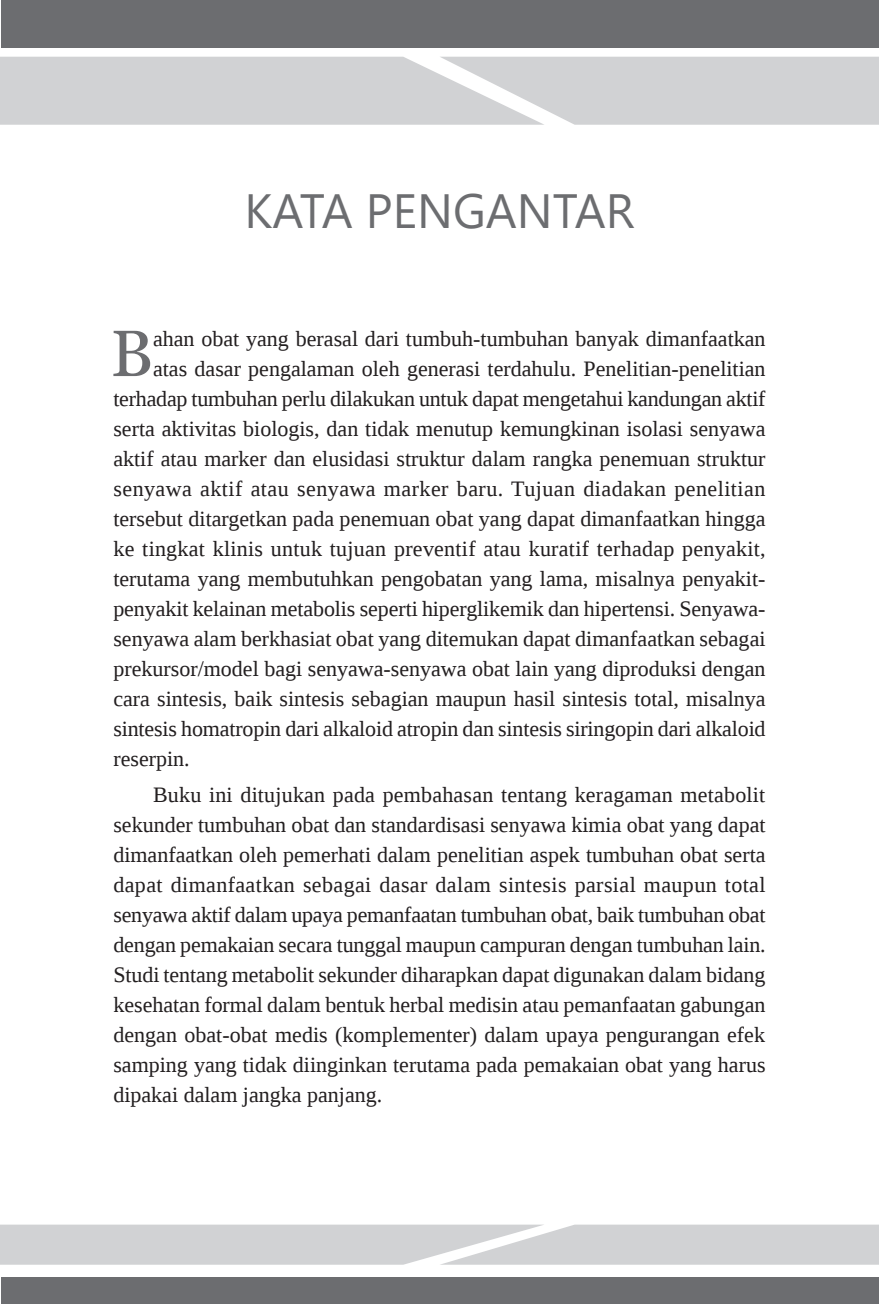
<style>
.page{position:relative;width:879px;height:1304px;background:#fff}
.page>*{position:absolute;margin:0;border:0;box-sizing:border-box;transform-origin:0 0}
.drop_cap{font:65.2px "Georgia";color:#6c6d70}
.bab_2{font:48px "Segoe UI";color:#6c6d70}
.drop_cap-2{font:22px "Liberation Serif";color:#231f20}
.isi{font:22px/30px "Liberation Serif";color:#231f20;text-align:justify}
.drop_cap-3{font:22px "Liberation Serif";letter-spacing:.02em;color:#231f20}
</style>
<div class="page">
<div style="left:1px;top:0;width:878px;height:48px;background:#6c6d70"></div>
<div style="left:1px;top:1277px;width:878px;height:27px;background:#6c6d70"></div>
<div style="left:0;top:57px;width:879px;height:68px;background:#d1d2d4"></div>
<div style="left:0;top:1225px;width:879px;height:40px;background:#d1d2d4"></div>
<p class="bab_2" style="left:244px;top:165px;width:391px">KATA PENGANTAR</p>
<p class="drop_cap" style="left:110px;top:314px;width:44px">B</p>
<p class="drop_cap-2" style="left:153px;top:324px;width:614px">ahan obat yang berasal dari tumbuh-tumbuhan banyak dimanfaatkan</p>
<p class="drop_cap-2" style="left:153px;top:354px;width:614px">atas dasar pengalaman oleh generasi terdahulu. Penelitian-penelitian</p>
<p class="drop_cap-2" style="left:113px;top:384px;width:653px">terhadap tumbuhan perlu dilakukan untuk dapat mengetahui kandungan aktif</p>
<p class="drop_cap-2" style="left:113px;top:414px;width:653px">serta aktivitas biologis, dan tidak menutup kemungkinan isolasi senyawa</p>
<p class="drop_cap-2" style="left:113px;top:444px;width:653px">aktif atau marker dan elusidasi struktur dalam rangka penemuan struktur</p>
<p class="drop_cap-3" style="left:113px;top:475px;width:653px">senyawa aktif atau senyawa marker baru. Tujuan diadakan penelitian</p>
<p class="drop_cap-2" style="left:113px;top:505px;width:653px">tersebut ditargetkan pada penemuan obat yang dapat dimanfaatkan hingga</p>
<p class="drop_cap-2" style="left:113px;top:535px;width:654px">ke tingkat klinis untuk tujuan preventif atau kuratif terhadap penyakit,</p>
<p class="drop_cap-2" style="left:113px;top:565px;width:653px">terutama yang membutuhkan pengobatan yang lama, misalnya penyakit-</p>
<p class="drop_cap-2" style="left:113px;top:595px;width:653px">penyakit kelainan metabolis seperti hiperglikemik dan hipertensi. Senyawa-</p>
<p class="drop_cap-2" style="left:113px;top:625px;width:653px">senyawa alam berkhasiat obat yang ditemukan dapat dimanfaatkan sebagai</p>
<p class="drop_cap-2" style="left:113px;top:655px;width:653px">prekursor/model bagi senyawa-senyawa obat lain yang diproduksi dengan</p>
<p class="drop_cap-2" style="left:113px;top:685px;width:653px">cara sintesis, baik sintesis sebagian maupun hasil sintesis total, misalnya</p>
<p class="drop_cap-2" style="left:113px;top:715px;width:654px">sintesis homatropin dari alkaloid atropin dan sintesis siringopin dari alkaloid</p>
<p class="drop_cap-2" style="left:113px;top:745px;width:78px">reserpin.</p>
<p class="isi" style="left:113px;top:779px;width:654px;text-indent:40px">Buku ini ditujukan pada pembahasan tentang keragaman metabolit sekunder tumbuhan obat dan standardisasi senyawa kimia obat yang dapat dimanfaatkan oleh pemerhati dalam penelitian aspek tumbuhan obat serta dapat dimanfaatkan sebagai dasar dalam sintesis parsial maupun total senyawa aktif dalam upaya pemanfaatan tumbuhan obat, baik tumbuhan obat dengan pemakaian secara tunggal maupun campuran dengan tumbuhan lain.<br>Studi tentang metabolit sekunder diharapkan dapat digunakan dalam bidang kesehatan formal dalam bentuk herbal medisin atau pemanfaatan gabungan dengan obat-obat medis (komplementer) dalam upaya pengurangan efek samping yang tidak diinginkan terutama pada pemakaian obat yang harus dipakai dalam jangka panjang.</p>
</div>
